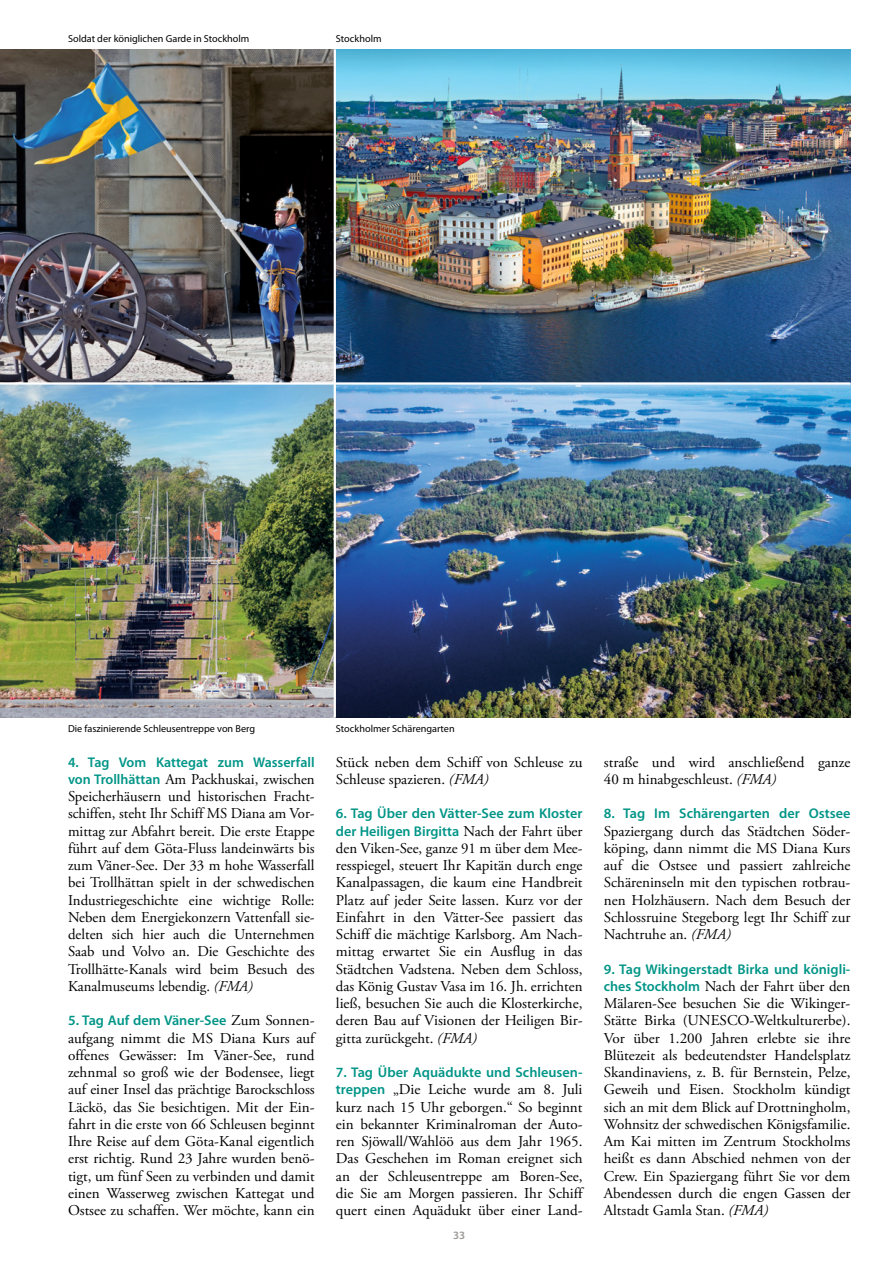
<style>
.page{position:relative;width:893px;height:1263px;background:#fff}
.page>*{position:absolute;margin:0;border:0;box-sizing:border-box;transform-origin:0 0}
.t1{font:15px/17.2px "Adobe Garamond Pro";color:#000;text-align:justify}
.t2{font:600 14.1px/17.2px "Myriad Pro";color:#009587}
.t3{font:600 11.25px "Myriad Pro";color:#9a9897}
.t4{font:10.2px "Myriad Pro";color:#000}
.s1{font-family:"Myriad Pro";font-weight:600;font-size:14.1px;color:#009587}
.s2{font-style:italic}
.s3{font-family:"Adobe Garamond Pro";font-weight:400;font-size:15px;color:#000}
</style>
<div class="page">
<img style="left:0;top:49px;width:850px;height:669px">
<hr style="left:334px;top:49px;width:2px;height:669px;background:#fff">
<hr style="left:0;top:382px;width:850px;height:3px;background:#fff">
<p class="t4" style="left:68px;top:33px;width:183px">Soldat der königlichen Garde in Stockholm</p>
<p class="t4" style="left:336px;top:33px;width:47px">Stockholm</p>
<p class="t4" style="left:68px;top:723px;width:189px">Die faszinierende Schleusentreppe von Berg</p>
<p class="t2" style="left:68px;top:753px;width:248px">4. Tag Vom Kattegat zum Wasserfall</p>
<p class="t1" style="left:68px;top:771px;width:248px"><span class="s1">von Trollhättan</span> Am Packhuskai, zwischen Speicherhäusern und historischen Fracht&shy;schiffen, steht Ihr Schiff MS Diana am Vor&shy;mittag zur Abfahrt bereit. Die erste Etappe führt auf dem Göta-Fluss landeinwärts bis zum Väner-See. Der 33 m hohe Wasserfall bei Trollhättan spielt in der schwedischen Industriegeschichte eine wichtige Rolle:<br>Neben dem Energiekonzern Vattenfall sie&shy;delten sich hier auch die Unternehmen Saab und Volvo an. Die Geschichte des Trollhätte-Kanals wird beim Besuch des Kanalmuseums lebendig. <span class="s2">(FMA)</span></p>
<p class="t2" style="left:68px;top:1012px;width:248px">5. Tag Auf dem Väner-See <span class="s3">Zum Sonnen-</span></p>
<p class="t1" style="left:68px;top:1030px;width:248px">aufgang nimmt die MS Diana Kurs auf offenes Gewässer: Im Väner-See, rund zehnmal so groß wie der Bodensee, liegt auf einer Insel das prächtige Barockschloss Läckö, das Sie besichtigen. Mit der Ein&shy;fahrt in die erste von 66 Schleusen beginnt Ihre Reise auf dem Göta-Kanal eigentlich erst richtig. Rund 23 Jahre wurden benö&shy;tigt, um fünf Seen zu verbinden und damit einen Wasserweg zwischen Kattegat und Ostsee zu schaffen. Wer möchte, kann ein</p>
<p class="t4" style="left:336px;top:723px;width:120px">Stockholmer Schärengarten</p>
<p class="t1" style="left:336px;top:754px;width:248px">Stück neben dem Schiff von Schleuse zu<br>Schleuse spazieren. <span class="s2">(FMA)</span></p>
<p class="t2" style="left:336px;top:805px;width:248px">6. Tag Über den Vätter-See zum Kloster der Heiligen Birgitta <span class="s3">Nach der Fahrt über</span></p>
<p class="t1" style="left:336px;top:840px;width:248px">den Viken-See, ganze 91 m über dem Mee&shy;resspiegel, steuert Ihr Kapitän durch enge Kanalpassagen, die kaum eine Handbreit Platz auf jeder Seite lassen. Kurz vor der Einfahrt in den Vätter-See passiert das Schiff die mächtige Karlsborg. Am Nach&shy;mittag erwartet Sie ein Ausflug in das Städtchen Vadstena. Neben dem Schloss, das König Gustav Vasa im 16. Jh. errichten ließ, besuchen Sie auch die Klosterkirche, deren Bau auf Visionen der Heiligen Bir&shy;gitta zurückgeht. <span class="s2">(FMA)</span></p>
<p class="t2" style="left:336px;top:1064px;width:248px">7. Tag Über Aquädukte und Schleusen-</p>
<p class="t1" style="left:336px;top:1081px;width:248px"><span class="s1">treppen</span> „Die Leiche wurde am 8. Juli kurz nach 15 Uhr geborgen.“ So beginnt ein bekannter Kriminalroman der Auto&shy;ren Sjöwall/Wahlöö aus dem Jahr 1965.<br>Das Geschehen im Roman ereignet sich an der Schleusentreppe am Boren-See, die Sie am Morgen passieren. Ihr Schiff quert einen Aquädukt über einer Land-</p>
<p class="t3" style="left:453px;top:1229px;width:14px">33</p>
<p class="t1" style="left:604px;top:754px;width:248px">straße und wird anschließend ganze<br>40 m hinabgeschleust. <span class="s2">(FMA)</span></p>
<p class="t2" style="left:604px;top:805px;width:248px">8. Tag Im Schärengarten der Ostsee</p>
<p class="t1" style="left:604px;top:823px;width:248px">Spaziergang durch das Städtchen Söder&shy;köping, dann nimmt die MS Diana Kurs auf die Ostsee und passiert zahlreiche Schäreninseln mit den typischen rotbrau&shy;nen Holzhäusern. Nach dem Besuch der Schlossruine Stegeborg legt Ihr Schiff zur Nachtruhe an. <span class="s2">(FMA)</span></p>
<p class="t2" style="left:604px;top:960px;width:248px">9. Tag Wikingerstadt Birka und königli-</p>
<p class="t1" style="left:604px;top:978px;width:248px"><span class="s1">ches Stockholm</span> Nach der Fahrt über den Mälaren-See besuchen Sie die Wikinger-Stätte Birka (UNESCO-Weltkulturerbe).<br>Vor über 1.200 Jahren erlebte sie ihre Blütezeit als bedeutendster Handelsplatz Skandinaviens, z. B. für Bernstein, Pelze, Geweih und Eisen. Stockholm kündigt sich an mit dem Blick auf Drottningholm, Wohnsitz der schwedischen Königsfamilie.<br>Am Kai mitten im Zentrum Stockholms heißt es dann Abschied nehmen von der Crew. Ein Spaziergang führt Sie vor dem Abendessen durch die engen Gassen der Altstadt Gamla Stan. <span class="s2">(FMA)</span></p>
</div>
